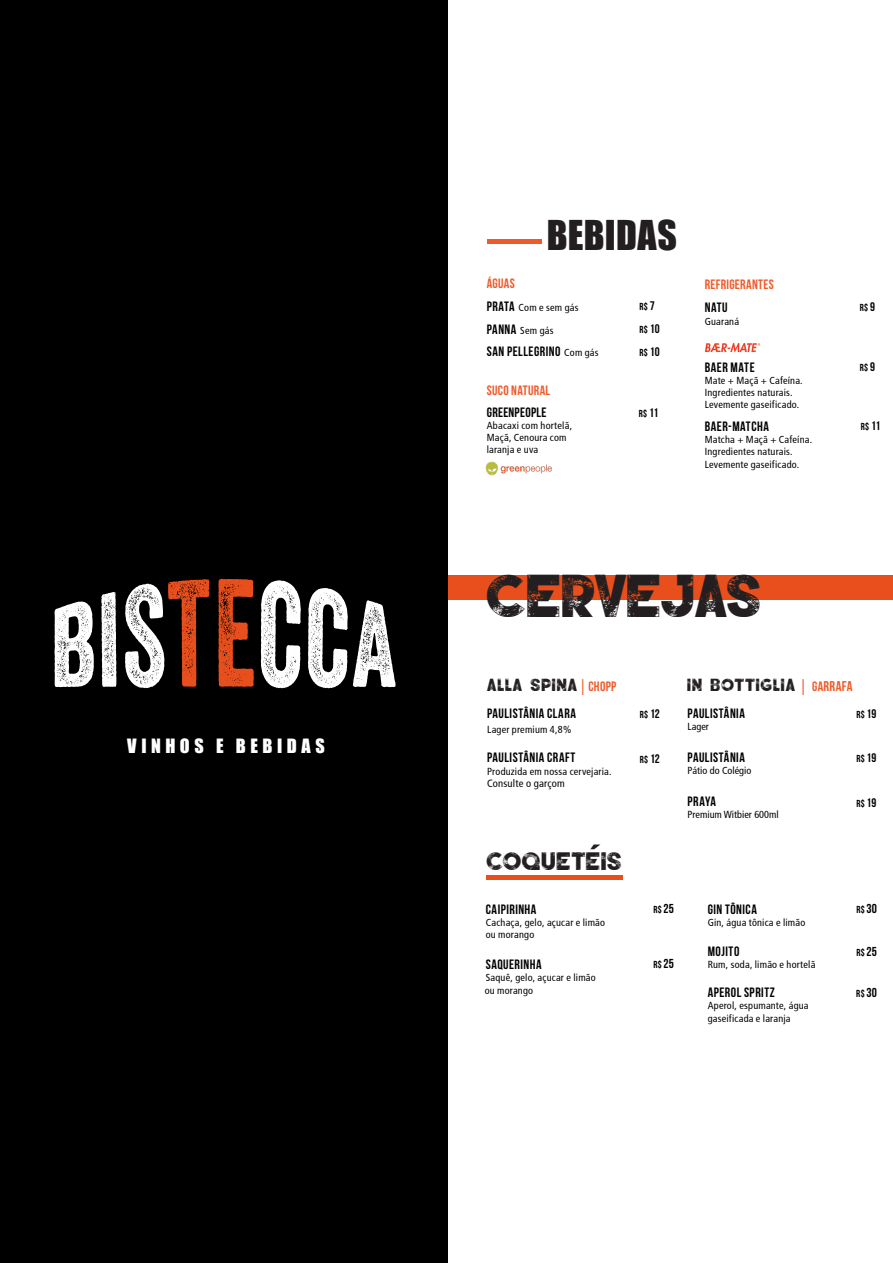
<style>
.page{position:relative;width:893px;height:1263px;background:#fff}
.page>*{position:absolute;margin:0;border:0;box-sizing:border-box;transform-origin:0 0}
.t1{font:42.9px "Silver Forte Grunge Grunge";letter-spacing:-.005em;color:#231f20}
.t2{font:37.8px "Impact";letter-spacing:.01em;color:#231f20}
.t3{font:18.15px "Impact";letter-spacing:.25em;color:#fff}
.t4{font:18px "Silver Forte Grunge Grunge";letter-spacing:.035em;color:#231f20}
.t5{font:700 13.65px "Bebas Neue";letter-spacing:.035em;color:#000}
.t6{font:700 13.65px "Bebas Neue";letter-spacing:.025em;color:#ef5a2a}
.t7{font:12.45px "Silver Forte Grunge Grunge";letter-spacing:.075em;color:#231f20}
.t8{font:condensed 10.65px "Frutiger";letter-spacing:.02em;color:#000}
.t9{font:condensed 10.2px/13px "Frutiger";letter-spacing:.02em;color:#000}
.t10{font:700 10.2px "Bebas Neue";color:#000}
.t11{font:condensed 10.2px "Frutiger";color:#000}
.s1{font-family:"Bebas Neue";font-weight:700;font-stretch:normal;font-size:13.65px}
.s2{font-family:"Frutiger";font-weight:400;font-stretch:condensed;font-size:10.2px}
.s3{font-size:12.45px}
.s4{font-family:"Frutiger LT Std";font-weight:300;font-size:15.9px;color:#ef5a2a}
.s5{font-family:"Bebas Neue";font-weight:700;font-size:13.65px;color:#ef5a2a}
.s6{font-family:"Bebas Neue";font-weight:700;font-size:14.1px;color:#ef5a2a}
.s7{font-size:12.9px}
</style>
<div class="page">
<div style="left:487px;top:875px;width:136px;height:5px;background:#e84f1c"></div>
<div style="left:446px;top:575px;width:447px;height:25px;background:#e84f1c"></div>
<hr style="left:487px;top:240px;width:55px;height:4px;background:#ef5a2a">
<img style="left:704px;top:343px;width:57px;height:10px">
<img style="left:486px;top:461px;width:66px;height:15px">
<div style="left:0;top:0;width:448px;height:1263px;background:#000"></div>
<svg style="left:54px;top:601px;width:40px;height:86px"></svg>
<svg style="left:101px;top:592px;width:16px;height:95px;background:#cacaca"></svg>
<svg style="left:125px;top:579px;width:84px;height:109px"></svg>
<svg style="left:218px;top:579px;width:36px;height:108px"></svg>
<svg style="left:261px;top:580px;width:40px;height:108px"></svg>
<svg style="left:308px;top:588px;width:88px;height:100px"></svg>
<p class="t3" style="left:127px;top:732px;width:199px">VINHOS E BEBIDAS</p>
<p class="t2" style="left:547px;top:206px;width:132px">BEBIDAS</p>
<p class="t6" style="left:487px;top:276px;width:30px">ÁGUAS</p>
<p class="t9" style="left:487px;top:301px;width:93px"><span class="s1">PRATA</span> Com e sem gás</p>
<p class="t9" style="left:487px;top:324px;width:68px"><span class="s1">PANNA</span> Sem gás</p>
<p class="t5" style="left:487px;top:344px;width:113px">SAN PELLEGRINO <span class="s2">Com gás</span></p>
<p class="t6" style="left:487px;top:382px;width:65px">SUCO NATURAL</p>
<p class="t5" style="left:487px;top:404px;width:61px">GREENPEOPLE</p>
<p class="t9" style="left:487px;top:419px;width:87px">Abacaxi com hortelã,</p>
<p class="t9" style="left:487px;top:431px;width:81px">Maçã, Cenoura com</p>
<p class="t9" style="left:487px;top:443px;width:53px">laranja e uva</p>
<p class="t10" style="left:640px;top:301px;width:17px">R$<span class="s3">7</span></p>
<p class="t10" style="left:640px;top:324px;width:22px">R$ <span class="s3">10</span></p>
<p class="t10" style="left:640px;top:347px;width:22px">R$ <span class="s3">10</span></p>
<p class="t10" style="left:639px;top:408px;width:21px">R$ <span class="s3">11</span></p>
<p class="t6" style="left:705px;top:277px;width:71px">REFRIGERANTES</p>
<p class="t5" style="left:705px;top:300px;width:24px">NATU</p>
<p class="t9" style="left:705px;top:315px;width:36px">Guaraná</p>
<p class="t10" style="left:860px;top:302px;width:17px">R$<span class="s3">9</span></p>
<p class="t5" style="left:705px;top:359px;width:51px">BAER MATE</p>
<p class="t10" style="left:860px;top:362px;width:17px">R$<span class="s3">9</span></p>
<p class="t9" style="left:705px;top:374px;width:99px">Mate + Maçã + Cafeína.</p>
<p class="t9" style="left:705px;top:386px;width:89px">Ingredientes naturais.</p>
<p class="t9" style="left:705px;top:398px;width:96px">Levemente gaseificado.</p>
<p class="t5" style="left:705px;top:419px;width:66px">BAER-MATCHA</p>
<p class="t9" style="left:705px;top:433px;width:109px">Matcha + Maçã + Cafeína.</p>
<p class="t9" style="left:705px;top:445px;width:89px">Ingredientes naturais.</p>
<p class="t9" style="left:705px;top:458px;width:96px">Levemente gaseificado.</p>
<p class="t10" style="left:861px;top:421px;width:21px">R$ <span class="s3">11</span></p>
<p class="t1" style="left:487px;top:564px;width:275px">CERVEJAS</p>
<p class="t7" style="left:487px;top:676px;width:130px">ALLA SPINA <span class="s4">|</span> <span class="s5">CHOPP</span></p>
<p class="t5" style="left:487px;top:706px;width:90px">PAULISTÂNIA CLARA</p>
<p class="t9" style="left:487px;top:723px;width:86px">Lager premium 4,8%</p>
<h3 class="t5" style="left:487px;top:750px;width:90px">PAULISTÂNIA CRAFT</h3>
<p class="t9" style="left:487px;top:765px;width:126px">Produzida em nossa cervejaria.</p>
<p class="t8" style="left:487px;top:777px;width:79px">Consulte o garçom</p>
<p class="t2" style="left:588px;top:832px;width:14px">´</p>
<p class="t4" style="left:487px;top:847px;width:136px">COQUETEIS</p>
<p class="t5" style="left:486px;top:902px;width:52px">CAIPIRINHA</p>
<p class="t9" style="left:486px;top:916px;width:121px">Cachaça, gelo, açucar e limão</p>
<p class="t9" style="left:486px;top:928px;width:50px">ou morango</p>
<p class="t5" style="left:486px;top:957px;width:57px">SAQUERINHA</p>
<p class="t9" style="left:485px;top:971px;width:112px">Saquê, gelo, açucar e limão ou morango</p>
<p class="t7" style="left:688px;top:676px;width:166px">IN BOTTIGLIA <span class="s4">|</span> <span class="s5">GA</span><span class="s6">RRAFA</span></p>
<p class="t5" style="left:688px;top:706px;width:59px">PAULISTÂNIA</p>
<p class="t9" style="left:688px;top:720px;width:23px">Lager</p>
<p class="t5" style="left:688px;top:750px;width:59px">PAULISTÂNIA</p>
<p class="t11" style="left:688px;top:765px;width:65px">Pátio do Colégio</p>
<p class="t5" style="left:688px;top:793px;width:30px">PRAYA</p>
<p class="t11" style="left:688px;top:808px;width:92px">Premium Witbier 600ml</p>
<p class="t10" style="left:640px;top:709px;width:21px">R$ <span class="s3">12</span></p>
<p class="t10" style="left:640px;top:754px;width:21px">R$ <span class="s3">12</span></p>
<p class="t10" style="left:856px;top:753px;width:22px">R$ <span class="s3">19</span></p>
<p class="t10" style="left:856px;top:797px;width:22px">R$ <span class="s3">19</span></p>
<p class="t10" style="left:856px;top:709px;width:22px">R$ <span class="s3">19</span></p>
<p class="t10" style="left:653px;top:904px;width:22px">R$ <span class="s7">25</span></p>
<p class="t10" style="left:653px;top:958px;width:22px">R$ <span class="s7">25</span></p>
<h3 class="t5" style="left:708px;top:902px;width:51px">GIN TÔNICA</h3>
<p class="t9" style="left:708px;top:916px;width:99px">Gin, água tônica e limão</p>
<h3 class="t5" style="left:708px;top:943px;width:33px">MOJITO</h3>
<p class="t9" style="left:708px;top:958px;width:109px">Rum, soda, limão e hortelã</p>
<h3 class="t5" style="left:708px;top:985px;width:69px">APEROL SPRITZ</h3>
<p class="t9" style="left:708px;top:1000px;width:102px;line-height:12.1px">Aperol, espumante, água gaseificada e laranja</p>
<p class="t10" style="left:856px;top:904px;width:22px">R$ <span class="s7">30</span></p>
<p class="t10" style="left:856px;top:947px;width:22px">R$ <span class="s7">25</span></p>
<p class="t10" style="left:856px;top:988px;width:22px">R$ <span class="s7">30</span></p>
</div>
